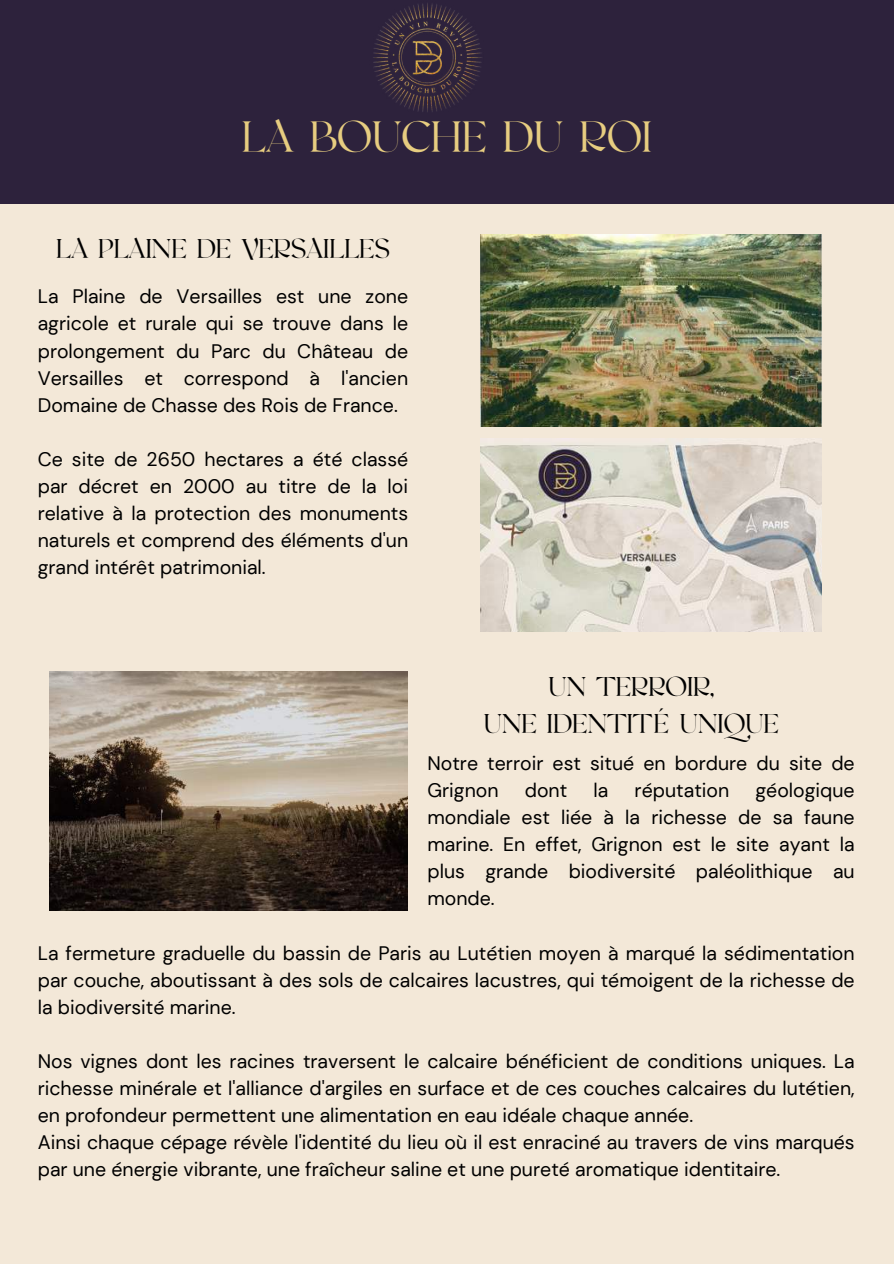
<style>
.page{position:relative;width:894px;height:1264px;background:#fff}
.page>*{position:absolute;margin:0;border:0;box-sizing:border-box;transform-origin:0 0}
.t1{font:43.65px "Valky";color:#e7cd80}
.t2{font:27px/37.2px "Valky";color:#000;text-align:center}
.t3{font:19.5px/27px "DM Sans";color:#000;text-align:justify}
</style>
<div class="page">
<div style="left:0;top:0;width:893px;height:1263px;background:#f3e8d8"></div>
<div style="left:0;top:0;width:893px;height:204px;background:#2d223c"></div>
<img style="left:373px;top:3px;width:109px;height:109px">
<img style="left:50px;top:671px;width:357px;height:239px">
<img style="left:480px;top:234px;width:341px;height:192px">
<img style="left:480px;top:439px;width:341px;height:192px">
<h1 class="t1" style="left:242px;top:113px;width:411px">LA BOUCHE DU ROI</h1>
<h2 class="t2" style="left:56px;top:231px;width:335px">LA PLAINE DE VERSAILLES</h2>
<p class="t3" style="left:38px;top:283px;width:372px">La Plaine de Versailles est une zone agricole et rurale qui se trouve dans le prolongement du Parc du Château de Versailles et correspond à l'ancien Domaine de Chasse des Rois de France.</p>
<p class="t3" style="left:38px;top:445px;width:372px">Ce site de 2650 hectares a été classé par décret en 2000 au titre de la loi relative à la protection des monuments naturels et comprend des éléments d'un grand intérêt patrimonial.</p>
<h2 class="t2" style="left:483px;top:668px;width:296px">UN TERROIR,<br>UNE IDENTITÉ UNIQUE</h2>
<p class="t3" style="left:427px;top:750px;width:428px">Notre terroir est situé en bordure du site de<br>Grignon</p>
<p class="t3" style="left:427px;top:777px;width:428px;text-indent:328px">géologique mondiale est liée à la richesse de sa faune marine. En effet, Grignon est le site ayant la plus grande biodiversité paléolithique au monde.</p>
<p class="t3" style="left:524px;top:777px;width:44px">dont</p>
<p class="t3" style="left:593px;top:777px;width:16px">la</p>
<p class="t3" style="left:634px;top:777px;width:96px">réputation</p>
<p class="t3" style="left:38px;top:940px;width:818px">La fermeture graduelle du bassin de Paris au Lutétien moyen à marqué la sédimentation par couche, aboutissant à des sols de calcaires lacustres, qui témoigent de la richesse de la biodiversité marine.</p>
<p class="t3" style="left:38px;top:1047px;width:818px;text-align:left">Nos vignes dont les racines traversent le calcaire bénéficient de conditions uniques. La richesse minérale et l'alliance d'argiles en surface et de ces couches calcaires du lutétien, en profondeur permettent une alimentation en eau idéale chaque année.<br>Ainsi chaque cépage révèle l'identité du lieu où il est enraciné au travers de vins marqués par une énergie vibrante, une fraîcheur saline et une pureté aromatique identitaire.</p>
</div>
